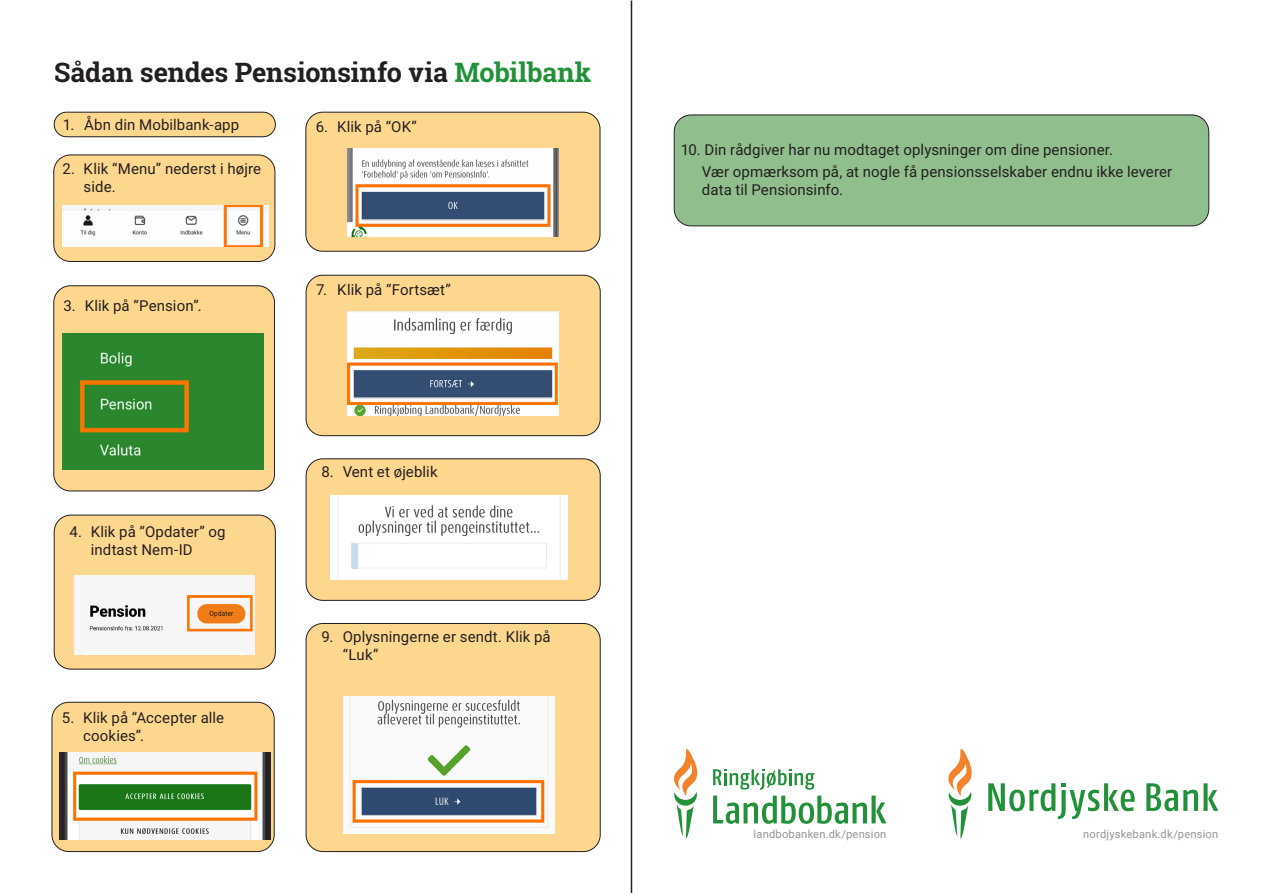
<style>
.page{position:relative;width:1263px;height:893px;background:#fff}
.page>*{position:absolute;margin:0;border:0;box-sizing:border-box;transform-origin:0 0}
.t1{font:700 27px "Roboto Slab";letter-spacing:-.005em;color:#231f20}
.t2{font:15px/18px "Roboto";letter-spacing:.005em;color:#231f20}
.t3{font:11.1px "Roboto";letter-spacing:.02em;color:#939598}
.s1{color:#23913a}
</style>
<div class="page">
<hr style="left:631px;top:0;width:1px;height:893px;background:#231f20">
<svg style="left:674px;top:749px;width:23px;height:89px"></svg>
<svg style="left:713px;top:796px;width:173px;height:28px"></svg>
<svg style="left:713px;top:769px;width:101px;height:21px"></svg>
<svg style="left:1146px;top:783px;width:72px;height:28px"></svg>
<svg style="left:988px;top:783px;width:147px;height:36px"></svg>
<svg style="left:948px;top:748px;width:24px;height:91px"></svg>
<div style="left:54px;top:112px;width:221px;height:25px;background:#fed78f;border-radius:12px"></div>
<div style="left:54px;top:112px;width:222px;height:25px;border:1px solid #231f20;border-radius:12px"></div>
<div style="left:306px;top:459px;width:294px;height:141px;background:#fed78f;border-radius:17px"></div>
<div style="left:306px;top:459px;width:294px;height:142px;border:1px solid #231f20;border-radius:17px"></div>
<div style="left:674px;top:115px;width:535px;height:111px;background:#90be8c;border-radius:17px"></div>
<div style="left:674px;top:115px;width:535px;height:111px;border:1px solid #231f20;border-radius:17px"></div>
<div style="left:54px;top:155px;width:221px;height:106px;background:#fed78f;border-radius:17px"></div>
<div style="left:54px;top:155px;width:221px;height:107px;border:1px solid #231f20;border-radius:17px"></div>
<div style="left:54px;top:286px;width:220px;height:205px;background:#fed78f;border-radius:17px"></div>
<div style="left:54px;top:286px;width:221px;height:205px;border:1px solid #231f20;border-radius:17px"></div>
<div style="left:54px;top:515px;width:221px;height:154px;background:#fed78f;border-radius:17px"></div>
<div style="left:54px;top:515px;width:222px;height:154px;border:1px solid #231f20;border-radius:17px"></div>
<div style="left:52px;top:702px;width:222px;height:149px;background:#fed78f;border-radius:17px"></div>
<div style="left:52px;top:702px;width:222px;height:150px;border:1px solid #231f20;border-radius:17px"></div>
<div style="left:306px;top:112px;width:294px;height:139px;background:#fed78f;border-radius:17px"></div>
<div style="left:306px;top:112px;width:294px;height:139px;border:1px solid #231f20;border-radius:17px"></div>
<div style="left:306px;top:275px;width:294px;height:161px;background:#fed78f;border-radius:17px"></div>
<div style="left:306px;top:275px;width:294px;height:161px;border:1px solid #231f20;border-radius:17px"></div>
<img style="left:63px;top:206px;width:205px;height:40px">
<img style="left:62px;top:334px;width:202px;height:135px">
<img style="left:75px;top:576px;width:180px;height:78px">
<img style="left:59px;top:752px;width:211px;height:88px">
<img style="left:347px;top:148px;width:211px;height:88px">
<img style="left:347px;top:311px;width:211px;height:104px">
<img style="left:331px;top:495px;width:236px;height:84px">
<div style="left:306px;top:623px;width:294px;height:228px;background:#fed78f;border-radius:17px"></div>
<div style="left:306px;top:623px;width:294px;height:229px;border:1px solid #231f20;border-radius:17px"></div>
<img style="left:344px;top:696px;width:211px;height:137px">
<p class="t1" style="left:54px;top:54px;width:539px">Sådan sendes Pensionsinfo via <span class="s1">Mobilbank</span></p>
<p class="t2" style="left:63px;top:116px;width:178px">1. Åbn din Mobilbank-app</p>
<p class="t2" style="left:316px;top:117px;width:102px">6. Klik på “OK”</p>
<p class="t2" style="left:84px;top:159px;width:179px;text-indent:-21px">2. Klik “Menu” nederst i højre side.</p>
<p class="t2" style="left:63px;top:296px;width:140px">3. Klik på “Pension”.</p>
<p class="t2" style="left:316px;top:280px;width:136px">7. Klik på “Fortsæt”</p>
<p class="t2" style="left:91px;top:522px;width:136px;text-indent:-21px">4. Klik på “Opdater” og indtast Nem-ID</p>
<p class="t2" style="left:83px;top:708px;width:143px;text-indent:-21px">5. Klik på “Accepter alle cookies”.</p>
<p class="t2" style="left:321px;top:462px;width:118px">8. Vent et øjeblik</p>
<p class="t2" style="left:343px;top:627px;width:209px;text-indent:-21px">9. Oplysningerne er sendt. Klik på “Luk”</p>
<p class="t2" style="left:681px;top:140px;width:434px">10. Din rådgiver har nu modtaget oplysninger om dine pensioner.</p>
<p class="t2" style="left:702px;top:162px;width:472px">Vær opmærksom på, at nogle få pensionsselskaber endnu ikke leverer data til Pensionsinfo.</p>
<p class="t3" style="left:754px;top:826px;width:134px">landbobanken.dk/pension</p>
<p class="t3" style="left:1083px;top:826px;width:137px">nordjyskebank.dk/pension</p>
</div>
